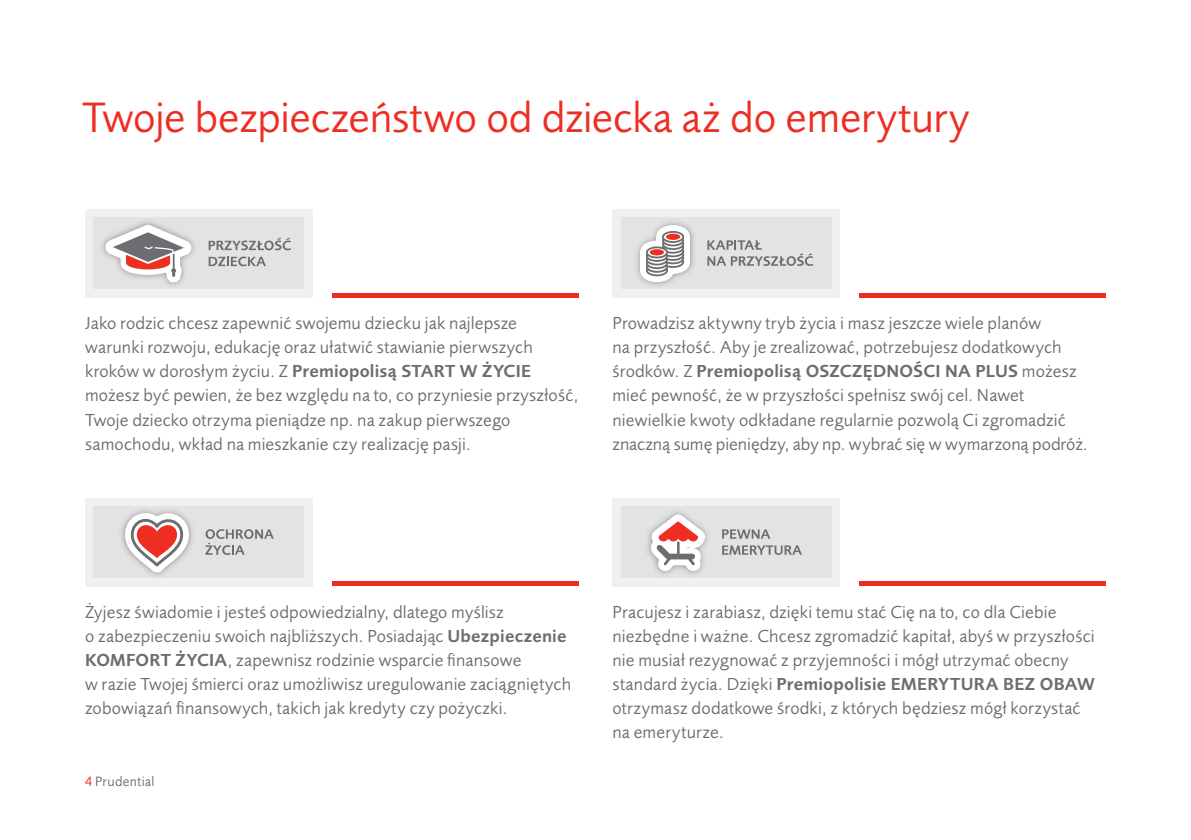
<style>
.page{position:relative;width:1191px;height:840px;background:#fff}
.page>*{position:absolute;margin:0;border:0;box-sizing:border-box;transform-origin:0 0}
.NAGLOWEK{font:44px "Pru Sans Pl";letter-spacing:-.005em;color:#ee2e22}
.COPY{font:18px/24px "Pru Sans Pl";letter-spacing:.01em;color:#6c6d70}
.t1{font:14px "Pru Sans Pl";letter-spacing:.02em;color:#6c6d70}
.s1{font-weight:600}
.s2{color:#ee2e22}
</style>
<div class="page">
<hr style="left:332px;top:293px;width:246px;height:4px;background:#ee2e22">
<hr style="left:859px;top:293px;width:247px;height:4px;background:#ee2e22">
<div style="left:332px;top:580px;width:246px;height:5px;background:#ee2e22"></div>
<div style="left:859px;top:580px;width:247px;height:5px;background:#ee2e22"></div>
<div style="left:85px;top:209px;width:228px;height:89px;background:#f0f0f0"></div>
<div style="left:94px;top:217px;width:210px;height:72px;background:#e3e3e3"></div>
<svg style="left:102px;top:221px;width:93px;height:65px"></svg>
<svg style="left:209px;top:237px;width:82px;height:13px"></svg>
<svg style="left:209px;top:256px;width:57px;height:10px"></svg>
<div style="left:612px;top:209px;width:228px;height:89px;background:#f0f0f0"></div>
<div style="left:621px;top:217px;width:210px;height:72px;background:#e3e3e3"></div>
<svg style="left:707px;top:240px;width:106px;height:26px"></svg>
<svg style="left:637px;top:222px;width:57px;height:64px"></svg>
<div style="left:649px;top:249px;width:15px;height:6px;background:#ee2e22;border-radius:50%"></div>
<div style="left:666px;top:233px;width:14px;height:7px;background:#ee2e22;border-radius:50%"></div>
<div style="left:85px;top:498px;width:228px;height:88px;background:#f0f0f0"></div>
<div style="left:94px;top:506px;width:210px;height:72px;background:#e3e3e3"></div>
<svg style="left:121px;top:510px;width:72px;height:66px"></svg>
<svg style="left:205px;top:529px;width:69px;height:25px"></svg>
<div style="left:612px;top:498px;width:228px;height:88px;background:#f0f0f0"></div>
<div style="left:621px;top:506px;width:210px;height:72px;background:#e3e3e3"></div>
<svg style="left:722px;top:529px;width:48px;height:9px"></svg>
<svg style="left:722px;top:545px;width:80px;height:9px"></svg>
<svg style="left:647px;top:511px;width:61px;height:64px"></svg>
<p class="NAGLOWEK" style="left:82px;top:92px;width:889px">Twoje bezpieczeństwo od dziecka aż do emerytury</p>
<p class="COPY" style="left:85px;top:312px;width:495px">Jako rodzic chcesz zapewnić swojemu dziecku jak najlepsze warunki rozwoju, edukację oraz ułatwić stawianie pierwszych kroków w dorosłym życiu. Z <span class="s1">Premiopolisą START W ŻYCIE </span>możesz być pewien, że bez względu na to, co przyniesie przyszłość, Twoje dziecko otrzyma pieniądze np. na zakup pierwszego samochodu, wkład na mieszkanie czy realizację pasji.</p>
<p class="COPY" style="left:612px;top:312px;width:477px">Prowadzisz aktywny tryb życia i masz jeszcze wiele planów<br>na przyszłość. Aby je zrealizować, potrzebujesz dodatkowych środków. Z <span class="s1">Premiopolisą OSZCZĘDNOŚCI NA PLUS</span> możesz mieć pewność, że w przyszłości spełnisz swój cel. Nawet niewielkie kwoty odkładane regularnie pozwolą Ci zgromadzić znaczną sumę pieniędzy, aby np. wybrać się w wymarzoną podróż.</p>
<p class="COPY" style="left:85px;top:600px;width:487px">Żyjesz świadomie i jesteś odpowiedzialny, dlatego myślisz<br>o zabezpieczeniu swoich najbliższych. Posiadając <span class="s1">Ubezpieczenie KOMFORT ŻYCIA</span>, zapewnisz rodzinie wsparcie finansowe<br>w razie Twojej śmierci oraz umożliwisz uregulowanie zaciągniętych zobowiązań finansowych, takich jak kredyty czy pożyczki.</p>
<p class="COPY" style="left:612px;top:600px;width:484px">Pracujesz i zarabiasz, dzięki temu stać Cię na to, co dla Ciebie niezbędne i ważne. Chcesz zgromadzić kapitał, abyś w przyszłości nie musiał rezygnować z przyjemności i mógł utrzymać obecny standard życia. Dzięki <span class="s1">Premiopolisie EMERYTURA BEZ OBAW </span>otrzymasz dodatkowe środki, z których będziesz mógł korzystać na emeryturze.</p>
<p class="t1" style="left:85px;top:772px;width:71px"><span class="s2">4</span> Prudential</p>
</div>
